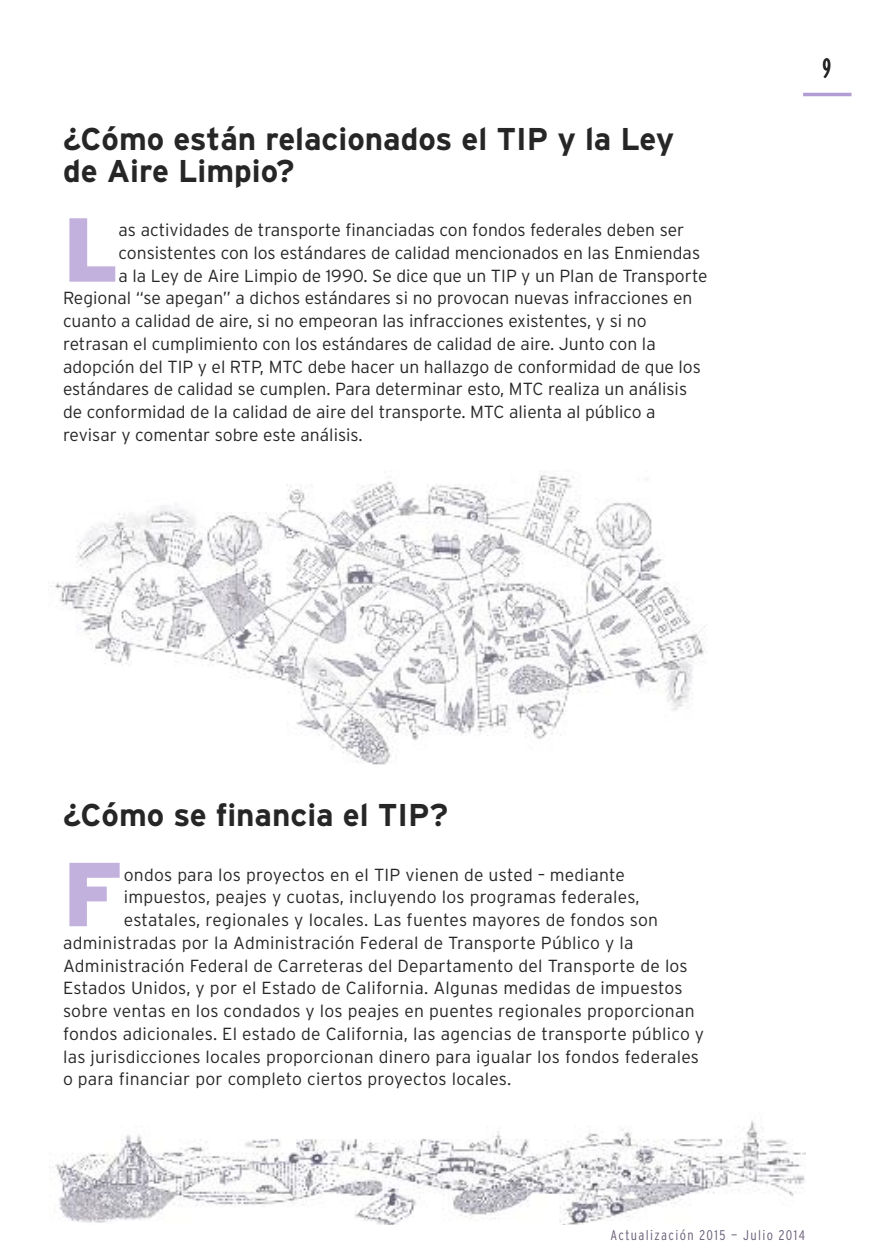
<style>
.page{position:relative;width:882px;height:1260px;background:#fff}
.page>*{position:absolute;margin:0;border:0;box-sizing:border-box;transform-origin:0 0}
.t1{font:900 90.65px "Interstate";color:#c2b1dd}
.t2{font:700 31.5px/31.5px "Interstate";color:#272627}
.t3{font:31.5px "Triplex Cond";color:#272627}
.t4{font:300 17.5px "Interstate";color:#272627}
.t5{font:300 condensed 14px "Interstate";letter-spacing:.1em;color:#685f77}
</style>
<div class="page">
<hr style="left:803px;top:93px;width:49px;height:3px;background:#b39dd4">
<img style="left:49px;top:1120px;width:756px;height:105px">
<img style="left:52px;top:472px;width:653px;height:293px">
<h2 class="t2" style="left:63px;top:127px;width:613px">¿Cómo están relacionados el TIP y la Ley de Aire Limpio?</h2>
<h1 class="t1" style="left:63px;top:197px;width:57px">L</h1>
<p class="t4" style="left:119px;top:224px;width:567px">as actividades de transporte financiadas con fondos federales deben ser</p>
<p class="t4" style="left:119px;top:247px;width:583px">consistentes con los estándares de calidad mencionados en las Enmiendas</p>
<p class="t4" style="left:119px;top:269px;width:591px">a la Ley de Aire Limpio de 1990. Se dice que un TIP y un Plan de Transporte</p>
<p class="t4" style="left:63px;top:292px;width:631px">Regional “se apegan” a dichos estándares si no provocan nuevas infracciones en</p>
<p class="t4" style="left:63px;top:315px;width:585px">cuanto a calidad de aire, si no empeoran las infracciones existentes, y si no</p>
<p class="t4" style="left:63px;top:338px;width:594px">retrasan el cumplimiento con los estándares de calidad de aire. Junto con la</p>
<p class="t4" style="left:63px;top:360px;width:639px">adopción del TIP y el RTP, MTC debe hacer un hallazgo de conformidad de que los</p>
<p class="t4" style="left:63px;top:383px;width:626px">estándares de calidad se cumplen. Para determinar esto, MTC realiza un análisis</p>
<p class="t4" style="left:63px;top:406px;width:594px">de conformidad de la calidad de aire del transporte. MTC alienta al público a</p>
<p class="t4" style="left:63px;top:429px;width:301px">revisar y comentar sobre este análisis.</p>
<h2 class="t3" style="left:822px;top:43px;width:10px">9</h2>
<h2 class="t2" style="left:63px;top:803px;width:387px">¿Cómo se financia el TIP?</h2>
<h1 class="t1" style="left:63px;top:842px;width:61px">F</h1>
<p class="t4" style="left:124px;top:868px;width:503px">ondos para los proyectos en el TIP vienen de usted – mediante</p>
<p class="t4" style="left:124px;top:891px;width:518px">impuestos, peajes y cuotas, incluyendo los programas federales,</p>
<p class="t4" style="left:124px;top:914px;width:536px">estatales, regionales y locales. Las fuentes mayores de fondos son</p>
<p class="t4" style="left:63px;top:937px;width:572px">administradas por la Administración Federal de Transporte Público y la</p>
<p class="t4" style="left:63px;top:959px;width:626px">Administración Federal de Carreteras del Departamento del Transporte de los</p>
<p class="t4" style="left:63px;top:982px;width:621px">Estados Unidos, y por el Estado de California. Algunas medidas de impuestos</p>
<p class="t4" style="left:63px;top:1005px;width:633px">sobre ventas en los condados y los peajes en puentes regionales proporcionan</p>
<p class="t4" style="left:63px;top:1028px;width:643px">fondos adicionales. El estado de California, las agencias de transporte público y</p>
<p class="t4" style="left:63px;top:1050px;width:638px">las jurisdicciones locales proporcionan dinero para igualar los fondos federales</p>
<p class="t4" style="left:63px;top:1073px;width:450px">o para financiar por completo ciertos proyectos locales.</p>
<p class="t5" style="left:610px;top:1227px;width:196px">Actualización 2015 — Julio 2014</p>
</div>
